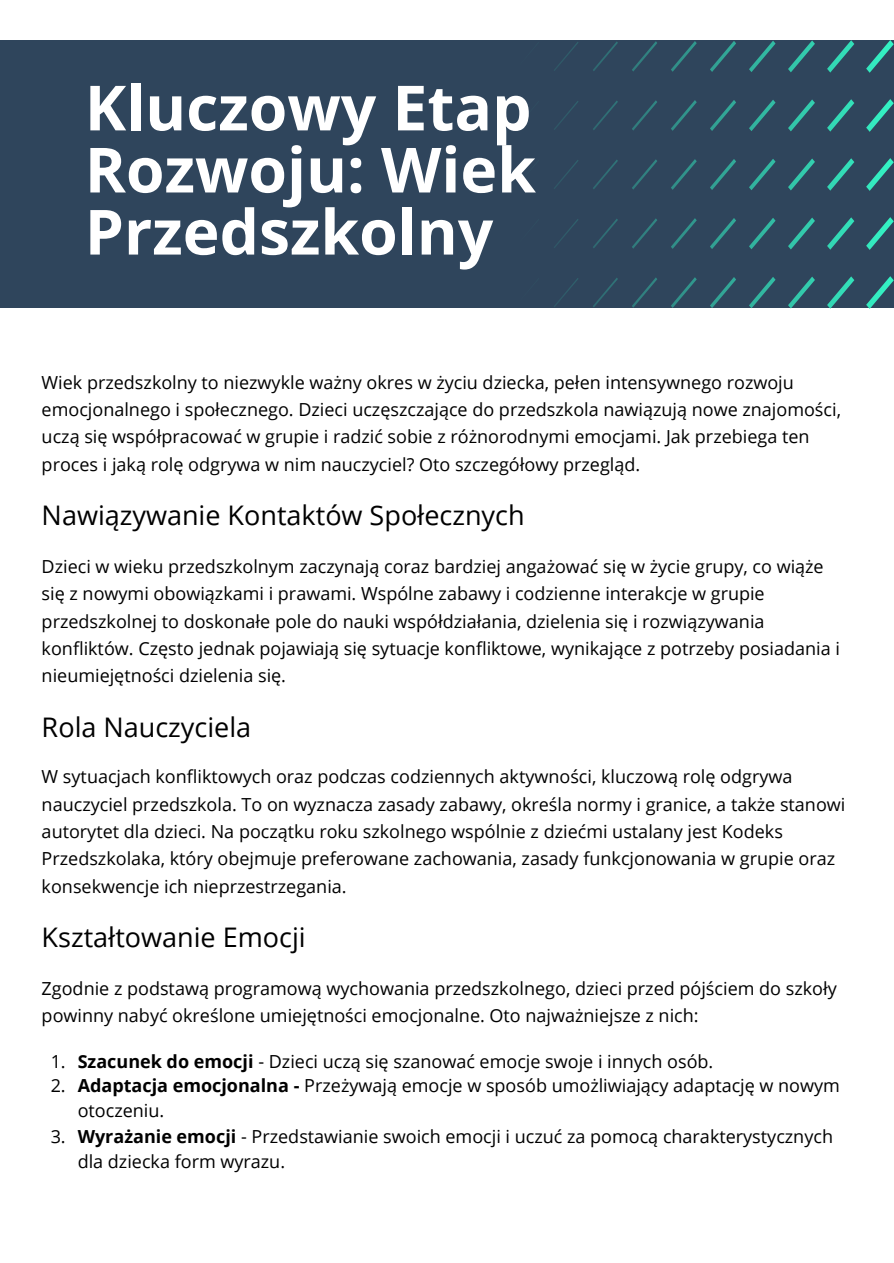
<style>
.page{position:relative;width:894px;height:1263px;background:#fff}
.page>*{position:absolute;margin:0;border:0;box-sizing:border-box;transform-origin:0 0}
.t1{font:700 62.4px/62.1px "Open Sans";color:#fff;text-align:justify}
.t2{font:27px "Open Sans";color:#000}
.t3{font:18px/27.3px "Open Sans";color:#000}
.s1{font-weight:700}
</style>
<div class="page">
<div style="left:0;top:40px;width:893px;height:268px;background:#2f455c"></div>
<svg style="left:554px;top:40px;width:339px;height:268px"></svg>
<p class="t1" style="left:85px;top:75px;width:452px">Kluczowy Etap Rozwoju: Wiek Przedszkolny</p>
<p class="t3" style="left:42px;top:369px;width:800px">Wiek przedszkolny to niezwykle ważny okres w życiu dziecka, pełen intensywnego rozwoju emocjonalnego i społecznego. Dzieci uczęszczające do przedszkola nawiązują nowe znajomości, uczą się współpracować w grupie i radzić sobie z różnorodnymi emocjami. Jak przebiega ten proces i jaką rolę odgrywa w nim nauczyciel? Oto szczegółowy przegląd.</p>
<h1 class="t2" style="left:42px;top:497px;width:484px">Nawiązywanie Kontaktów Społecznych</h1>
<p class="t3" style="left:42px;top:552px;width:799px">Dzieci w wieku przedszkolnym zaczynają coraz bardziej angażować się w życie grupy, co wiąże się z nowymi obowiązkami i prawami. Wspólne zabawy i codzienne interakcje w grupie przedszkolnej to doskonałe pole do nauki współdziałania, dzielenia się i rozwiązywania<br>konfl iktów. Często jednak pojawiają się sytuacje konfl iktowe, wynikające z potrzeby posiadania i nieumiejętności dzielenia się.</p>
<h1 class="t2" style="left:42px;top:708px;width:211px">Rola Nauczyciela</h1>
<p class="t3" style="left:42px;top:762px;width:805px">W sytuacjach konfl iktowych oraz podczas codziennych aktywności, kluczową rolę odgrywa nauczyciel przedszkola. To on wyznacza zasady zabawy, określa normy i granice, a także stanowi autorytet dla dzieci. Na początku roku szkolnego wspólnie z dziećmi ustalany jest Kodeks Przedszkolaka, który obejmuje preferowane zachowania, zasady funkcjonowania w grupie oraz konsekwencje ich nieprzestrzegania.</p>
<h1 class="t2" style="left:42px;top:918px;width:265px">Kształtowanie Emocji</h1>
<p class="t3" style="left:42px;top:974px;width:796px">Zgodnie z podstawą programową wychowania przedszkolnego, dzieci przed pójściem do szkoły powinny nabyć określone umiejętności emocjonalne. Oto najważniejsze z nich:</p>
<p class="t3" style="left:51px;top:1047px;width:664px">1. <span class="s1">Szacunek do emocji</span> - Dzieci uczą się szanować emocje swoje i innych osób.</p>
<p class="t3" style="left:78px;top:1073px;width:763px;line-height:24.8px;text-indent:-27px">2. <span class="s1">Adaptacja emocjonalna -</span> Przeżywają emocje w sposób umożliwiający adaptację w nowym otoczeniu.</p>
<p class="t3" style="left:78px;top:1124px;width:756px;line-height:24.8px;text-indent:-27px">3. <span class="s1">Wyrażanie emocji</span> - Przedstawianie swoich emocji i uczuć za pomocą charakterystycznych dla dziecka form wyrazu.</p>
</div>
